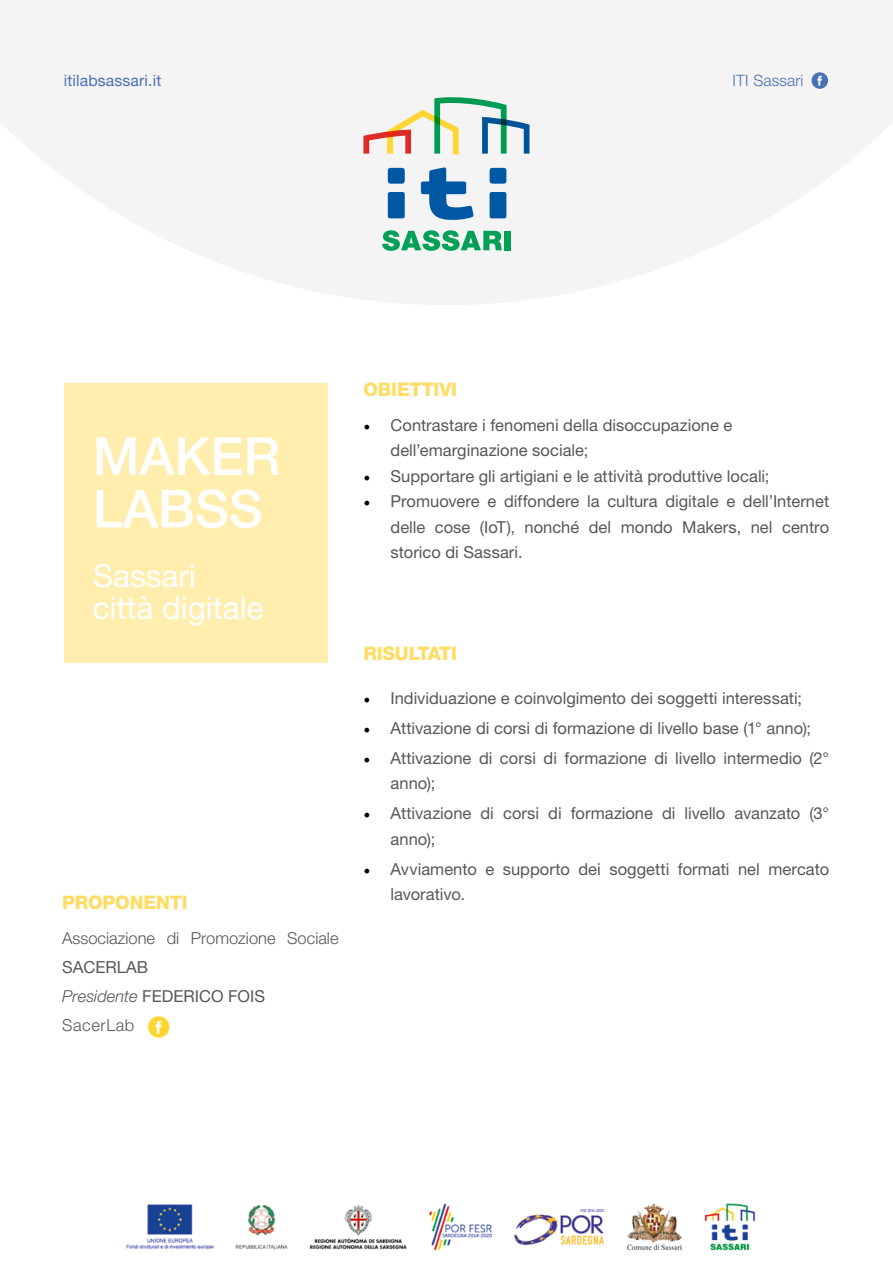
<style>
.page{position:relative;width:893px;height:1263px;background:#fff}
.page>*{position:absolute;margin:0;border:0;box-sizing:border-box;transform-origin:0 0}
.t1{font:500 52.5px/52.5px "Helvetica Neue LT Pro";color:#fff}
.t2{font:31.5px/31.5px "Helvetica Neue LT Pro";color:#fff}
.t3{font:800 18.75px "Helvetica Neue LT Pro";letter-spacing:-.01em;color:#ffdc63}
.t4{font:16.5px/25.5px "Helvetica Neue LT Pro";color:#575756}
.t5{font:300 16.5px "Helvetica Neue LT Pro";color:#575756}
.t6{font:16.5px "Helvetica Neue LT";color:#575756}
.t7{font:15.75px "Helvetica Neue LT Pro";letter-spacing:.01em;color:#4971b6}
.t8{font:300 15.75px "Helvetica Neue LT Pro";letter-spacing:.01em;color:#4971b6}
.s1{font-weight:300;font-style:italic}
.s2{font-weight:300}
.s3{font-family:"Minion Pro";font-size:18px;color:#000}
</style>
<div class="page">
<svg style="left:0;top:0;width:893px;height:305px;fill:#f4f4f4"></svg>
<svg style="left:421px;top:167px;width:53px;height:53px"></svg>
<svg style="left:388px;top:192px;width:17px;height:26px"></svg>
<svg style="left:490px;top:192px;width:16px;height:26px"></svg>
<svg style="left:388px;top:168px;width:17px;height:16px"></svg>
<svg style="left:490px;top:168px;width:16px;height:16px"></svg>
<svg style="left:382px;top:230px;width:120px;height:21px"></svg>
<div style="left:505px;top:231px;width:6px;height:19px;background:#00a157"></div>
<svg style="left:363px;top:97px;width:166px;height:57px"></svg>
<img style="left:126px;top:1203px;width:630px;height:48px">
<svg style="left:811px;top:72px;width:17px;height:17px"></svg>
<svg style="left:148px;top:1016px;width:21px;height:21px"></svg>
<div style="left:64px;top:383px;width:263px;height:280px;background:#ffeead"></div>
<p class="t7" style="left:64px;top:71px;width:99px">itilabsassari.it</p>
<p class="t8" style="left:733px;top:71px;width:72px">ITI Sassari</p>
<h1 class="t1" style="left:93px;top:429px;width:189px">MAKER<br>LABSS</h1>
<h2 class="t2" style="left:93px;top:560px;width:172px">Sassari città digitale</h2>
<p class="t3" style="left:62px;top:891px;width:127px">PROPONENTI</p>
<p class="t5" style="left:62px;top:928px;width:278px">Associazione di Promozione Sociale</p>
<p class="t6" style="left:62px;top:957px;width:87px">SACERLAB</p>
<p class="t4" style="left:62px;top:981px;width:204px;line-height:29.1px"><span class="s1">Presidente</span> FEDERICO FOIS<br><span class="s2">SacerLab</span></p>
<p class="t3" style="left:364px;top:378px;width:95px">OBIETTIVI</p>
<p class="t4" style="left:391px;top:412px;width:343px;text-indent:-27px"><span class="s3">•</span> Contrastare i fenomeni della disoccupazione e dell’emarginazione sociale;</p>
<p class="t4" style="left:364px;top:463px;width:407px"><span class="s3">•</span> Supportare gli artigiani e le attività produttive locali;</p>
<p class="t4" style="left:391px;top:488px;width:440px;text-align:justify;text-indent:-27px"><span class="s3">•</span> Promuovere e diffondere la cultura digitale e dell’Internet delle cose (IoT), nonché del mondo Makers, nel centro storico di Sassari.</p>
<p class="t3" style="left:364px;top:642px;width:95px">RISULTATI</p>
<p class="t4" style="left:364px;top:685px;width:440px"><span class="s3">•</span> Individuazione e coinvolgimento dei soggetti interessati;</p>
<p class="t4" style="left:364px;top:715px;width:449px"><span class="s3">•</span> Attivazione di corsi di formazione di livello base (1° anno);</p>
<p class="t4" style="left:391px;top:745px;width:440px;text-indent:-27px"><span class="s3">•</span> Attivazione di corsi di formazione di livello intermedio (2° anno);</p>
<p class="t4" style="left:391px;top:800px;width:440px;text-indent:-27px"><span class="s3">•</span> Attivazione di corsi di formazione di livello avanzato (3° anno);</p>
<p class="t4" style="left:391px;top:856px;width:440px;text-indent:-27px"><span class="s3">•</span> Avviamento e supporto dei soggetti formati nel mercato lavorativo.</p>
</div>
